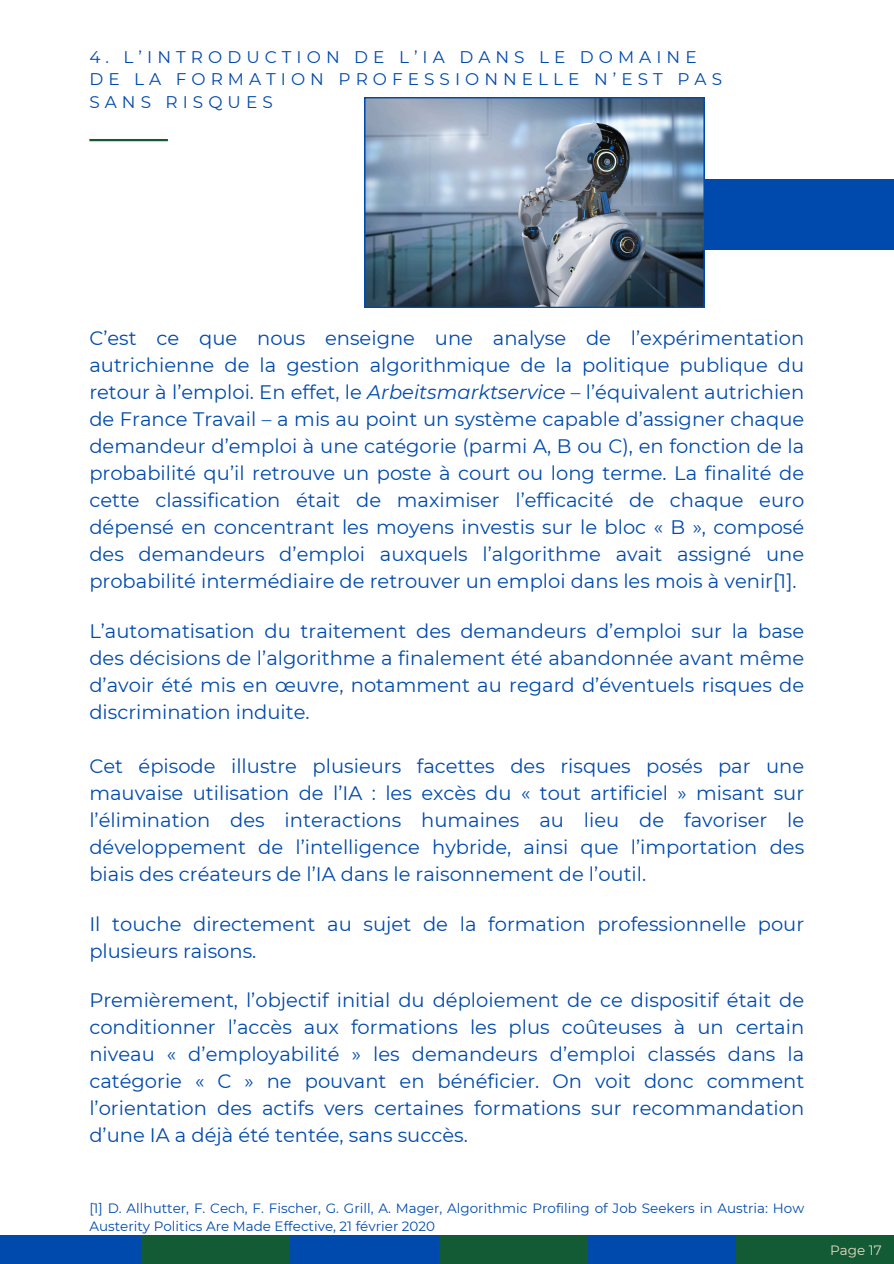
<style>
.page{position:relative;width:894px;height:1264px;background:#fff}
.page>*{position:absolute;margin:0;border:0;box-sizing:border-box;transform-origin:0 0}
.t1{font:19.5px/27px "Montserrat";color:#004aad;text-align:justify}
.t2{font:16.8px/22.5px "Montserrat";letter-spacing:.3em;color:#004aad}
.t3{font:13.5px/18px "Montserrat";color:#004aad}
.t4{font:13.5px "Montserrat";color:#e6dac6}
.s1{font-style:italic}
</style>
<div class="page">
<hr style="left:89px;top:139px;width:79px;height:2px;background:#135b35">
<div style="left:704px;top:179px;width:189px;height:70px;background:#004aad"></div>
<img style="left:364px;top:97px;width:340px;height:211px">
<div style="left:0;top:1235px;width:141px;height:28px;background:#004aad"></div>
<div style="left:141px;top:1235px;width:149px;height:28px;background:#135b35"></div>
<div style="left:290px;top:1235px;width:149px;height:28px;background:#004aad"></div>
<div style="left:587px;top:1235px;width:149px;height:28px;background:#004aad"></div>
<div style="left:439px;top:1235px;width:148px;height:28px;background:#135b35"></div>
<div style="left:736px;top:1235px;width:157px;height:28px;background:#135b35"></div>
<h2 class="t2" style="left:89px;top:46px;width:634px">4. L’INTRODUCTION DE L’IA DANS LE DOMAINE<br>DE LA FORMATION PROFESSIONNELLE N’EST PAS<br>SANS RISQUES</h2>
<p class="t1" style="left:89px;top:325px;width:716px">C’est ce que nous enseigne une analyse de l’expérimentation autrichienne de la gestion algorithmique de la politique publique du retour à l’emploi. En effet, le <span class="s1">Arbeitsmarktservice</span> – l’équivalent autrichien de France Travail – a mis au point un système capable d’assigner chaque demandeur d’emploi à une catégorie (parmi A, B ou C), en fonction de la probabilité qu’il retrouve un poste à court ou long terme. La finalité de cette classification était de maximiser l’efficacité de chaque euro dépensé en concentrant les moyens investis sur le bloc « B », composé des demandeurs d’emploi auxquels l’algorithme avait assigné une probabilité intermédiaire de retrouver un emploi dans les mois à venir[1].</p>
<p class="t1" style="left:89px;top:617px;width:716px">L’automatisation du traitement des demandeurs d’emploi sur la base des décisions de l’algorithme a finalement été abandonnée avant même d’avoir été mis en œuvre, notamment au regard d’éventuels risques de discrimination induite.</p>
<h1 class="t1" style="left:89px;top:752px;width:716px">Cet épisode illustre plusieurs facettes des risques posés par une mauvaise utilisation de l’IA : les excès du « tout artificiel » misant sur l’élimination des interactions humaines au lieu de favoriser le développement de l’intelligence hybride, ainsi que l’importation des biais des créateurs de l’IA dans le raisonnement de l’outil.</h1>
<h1 class="t1" style="left:89px;top:910px;width:716px">Il touche directement au sujet de la formation professionnelle pour plusieurs raisons.</h1>
<h1 class="t1" style="left:89px;top:986px;width:716px">Premièrement, l’objectif initial du déploiement de ce dispositif était de conditionner l’accès aux formations les plus coûteuses à un certain niveau « d’employabilité » les demandeurs d’emploi classés dans la catégorie « C » ne pouvant en bénéficier. On voit donc comment l’orientation des actifs vers certaines formations sur recommandation d’une IA a déjà été tentée, sans succès.</h1>
<h1 class="t3" style="left:89px;top:1199px;width:716px">[1] D. Allhutter, F. Cech, F. Fischer, G. Grill, A. Mager, Algorithmic Profiling of Job Seekers in Austria: How<br>Austerity Politics Are Made Effective, 21 février 2020</h1>
<p class="t4" style="left:830px;top:1241px;width:53px">Page 17</p>
</div>
